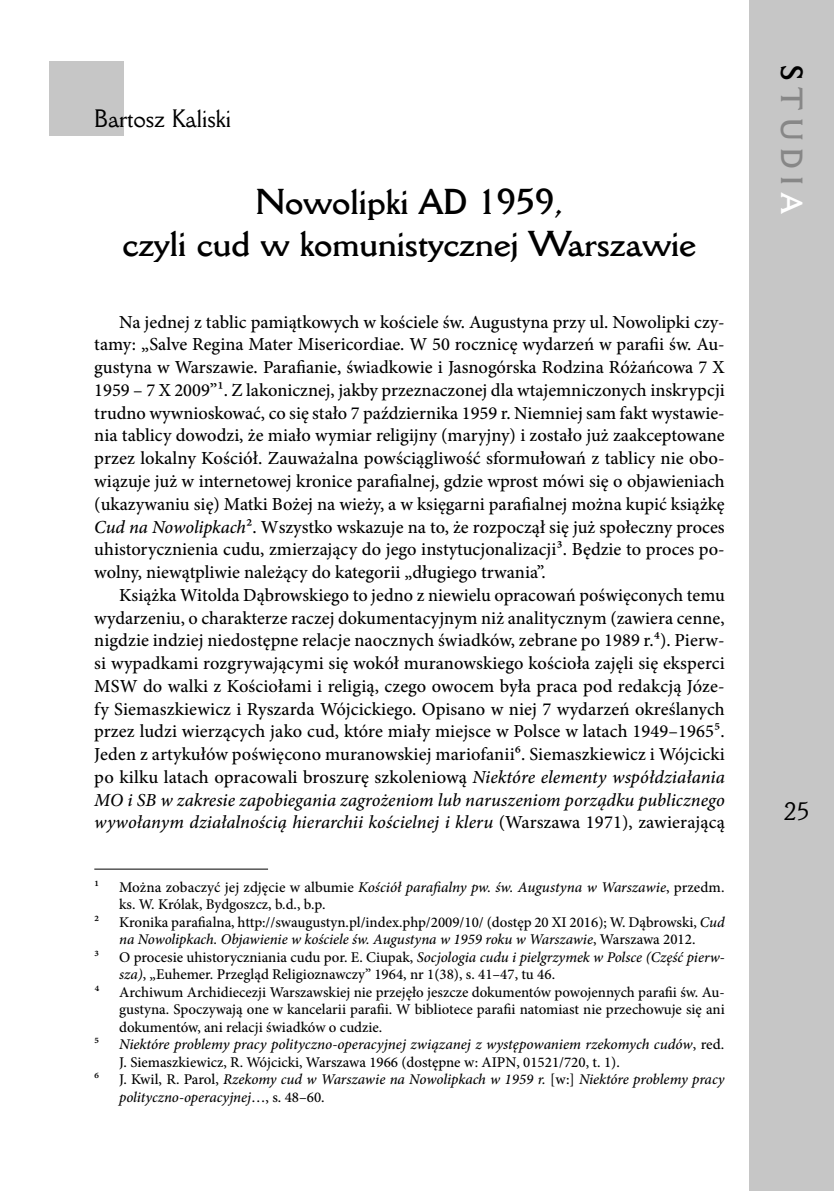
<style>
.page{position:relative;width:834px;height:1191px;background:#fff}
.page>*{position:absolute;margin:0;border:0;box-sizing:border-box;transform-origin:0 0}
.t1{font:700 35px/42px "Della Robbia EU";color:#000;text-align:center}
.t2{font:700 29.75px "Della Robbia EU";letter-spacing:.25em;color:#878787}
.t3{font:24.5px "Della Robbia EU";color:#000}
.t4{font:500 18.38px/22.8px "Minion Pro";color:#000;text-align:justify}
.t5{font:500 14.88px/17.5px "Minion Pro";color:#000}
.t6{font:italic 500 14.88px/17.5px "Minion Pro";letter-spacing:-.005em;color:#000}
.s1{font-style:italic}
.s2{font-style:normal}
.s3{color:#000}
.s4{color:#fff}
</style>
<div class="page">
<div style="left:749px;top:0;width:84px;height:1191px;background:#c6c6c6"></div>
<div style="left:50px;top:61px;width:74px;height:74px;background:#c6c6c6"></div>
<hr style="left:94px;top:868px;width:174px;height:1px;background:#000">
<h3 class="t3" style="left:94px;top:103px;width:138px">Bartosz Kaliski</h3>
<h1 class="t1" style="left:123px;top:180px;width:575px">Nowolipki AD 1959,<br>czyli cud w komunistycznej Warszawie</h1>
<p class="t4" style="left:94px;top:310px;width:632px;text-indent:25px">Na jednej z tablic pamiątkowych w kościele św. Augustyna przy ul. Nowolipki czy&shy;tamy: „Salve Regina Mater Misericordiae. W 50 rocznicę wydarzeń w parafii św. Au&shy;gustyna w Warszawie. Parafianie, świadkowie i Jasnogórska Rodzina Różańcowa 7 X 1959 – 7 X 2009”1. Z lakonicznej, jakby przeznaczonej dla wtajemniczonych inskrypcji trudno wywnioskować, co się stało 7 października 1959 r. Niemniej sam fakt wystawie&shy;nia tablicy dowodzi, że miało wymiar religijny (maryjny) i zostało już zaakceptowane przez lokalny Kościół. Zauważalna powściągliwość sformułowań z tablicy nie obo&shy;wiązuje już w internetowej kronice parafialnej, gdzie wprost mówi się o objawieniach (ukazywaniu się) Matki Bożej na wieży, a w księgarni parafialnej można kupić książkę <span class="s1">Cud na Nowolipkach</span>2. Wszystko wskazuje na to, że rozpoczął się już społeczny proces uhistorycznienia cudu, zmierzający do jego instytucjonalizacji3. Będzie to proces po&shy;wolny, niewątpliwie należący do kategorii „długiego trwania”.</p>
<p class="t4" style="left:94px;top:583px;width:632px;text-indent:25px">Książka Witolda Dąbrowskiego to jedno z niewielu opracowań poświęconych temu wydarzeniu, o charakterze raczej dokumentacyjnym niż analitycznym (zawiera cenne, nigdzie indziej niedostępne relacje naocznych świadków, zebrane po 1989 r.4). Pierw&shy;si wypadkami rozgrywającymi się wokół muranowskiego kościoła zajęli się eksperci MSW do walki z Kościołami i religią, czego owocem była praca pod redakcją Józe&shy;fy Siemaszkiewicz i Ryszarda Wójcickiego. Opisano w niej 7 wydarzeń określanych przez ludzi wierzących jako cud, które miały miejsce w Polsce w latach 1949–19655.<br>Jeden z artykułów poświęcono muranowskiej mariofanii6. Siemaszkiewicz i Wójcicki po kilku latach opracowali broszurę szkoleniową <span class="s1">Niektóre elementy współdziałania MO i SB w zakresie zapobiegania zagrożeniom lub naruszeniom porządku publicznego wywołanym działalnością hierarchii kościelnej i kleru</span> (Warszawa 1971), zawierającą</p>
<p class="t5" style="left:94px;top:878px;width:7px">1</p>
<p class="t5" style="left:119px;top:878px;width:606px">Można zobaczyć jej zdjęcie w albumie <span class="s1">Kościół parafialny pw. św. Augustyna w Warszawie</span>, przedm. ks. W. Królak, Bydgoszcz, b.d., b.p.</p>
<p class="t5" style="left:94px;top:913px;width:7px">2</p>
<p class="t5" style="left:119px;top:913px;width:607px">Kronika parafialna, http://swaugustyn.pl/index.php/2009/10/ (dostęp 20 XI 2016); W. Dąbrowski, <span class="s1">Cud na Nowolipkach. Objawienie w kościele św. Augustyna w 1959 roku w Warszawie</span>, Warszawa 2012.</p>
<p class="t5" style="left:94px;top:948px;width:7px">3</p>
<p class="t5" style="left:119px;top:948px;width:607px">O procesie uhistoryczniania cudu por. E. Ciupak, <span class="s1">Socjologia cudu i pielgrzymek w Polsce (Część pierw&shy;sza)</span>, „Euhemer. Przegląd Religioznawczy” 1964, nr 1(38), s. 41–47, tu 46.</p>
<p class="t5" style="left:94px;top:983px;width:7px">4</p>
<p class="t5" style="left:119px;top:983px;width:607px;text-align:justify">Archiwum Archidiecezji Warszawskiej nie przejęło jeszcze dokumentów powojennych parafii św. Au&shy;gustyna. Spoczywają one w kancelarii parafii. W bibliotece parafii natomiast nie przechowuje się ani dokumentów, ani relacji świadków o cudzie.</p>
<p class="t5" style="left:94px;top:1035px;width:7px">5</p>
<p class="t6" style="left:119px;top:1035px;width:606px">Niektóre problemy pracy polityczno-operacyjnej związanej z występowaniem rzekomych cudów<span class="s2">, red.<br>J. Siemaszkiewicz, R. Wójcicki, Warszawa 1966 (dostępne w: AIPN, 01521/720, t. 1).</span></p>
<p class="t5" style="left:94px;top:1070px;width:7px">6</p>
<p class="t6" style="left:119px;top:1070px;width:607px"><span class="s2">J. Kwil, R. Parol,</span> Rzekomy cud w Warszawie na Nowolipkach w 1959 r. <span class="s2">[w:]</span> Niektóre problemy pracy polityczno-operacyjnej<span class="s2">…, s. 48–60.</span></p>
<h2 class="t2" style="left:810px;top:64px;width:151px;rotate:90deg"><span class="s3">S</span>TUDI<span class="s4">A</span></h2>
<h3 class="t3" style="left:783px;top:796px;width:27px">25</h3>
</div>
